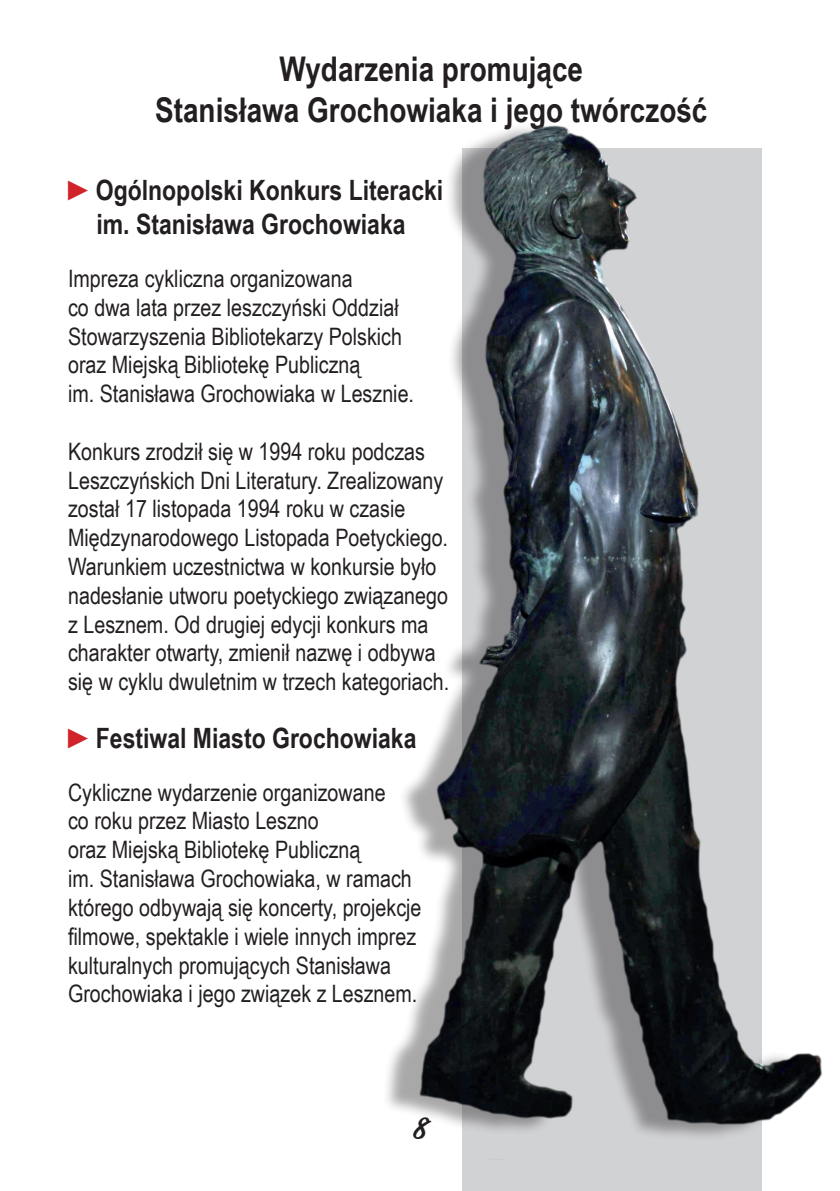
<style>
.page{position:relative;width:840px;height:1191px;background:#fff}
.page>*{position:absolute;margin:0;border:0;box-sizing:border-box;transform-origin:0 0}
.t1{font:700 34px/40.8px "Arial Narrow";color:#231f20;text-align:center}
.t2{font:600 34px "Sign Painter House Script";color:#231f20}
.t3{font:700 28px/33.6px "Arial Narrow";color:#231f20;text-align:center}
.t4{font:24px/28.8px "Arial Narrow";color:#231f20}
.s1{color:#d1232a}
</style>
<div class="page">
<div style="left:381px;top:123px;width:422px;height:1050px;background:#231f20;opacity:.39"></div>
<img style="left:408px;top:123px;width:415px;height:1036px">
<h1 class="t1" style="left:155px;top:47px;width:553px">Wydarzenia promujące<br>Stanisława Grochowiaka i jego twórczość</h1>
<p class="t3" style="left:68px;top:172px;width:376px"><span class="s1">►</span>Ogólnopolski Konkurs Literacki im. Stanisława Grochowiaka</p>
<p class="t4" style="left:68px;top:263px;width:347px">Impreza cykliczna organizowana<br>co dwa lata przez leszczyński Oddział Stowarzyszenia Bibliotekarzy Polskich oraz Miejską Bibliotekę Publiczną<br>im. Stanisława Grochowiaka w Lesznie.</p>
<p class="t4" style="left:68px;top:436px;width:382px">Konkurs zrodził się w 1994 roku podczas Leszczyńskich Dni Literatury. Zrealizowany został 17 listopada 1994 roku w czasie Międzynarodowego Listopada Poetyckiego.<br>Warunkiem uczestnictwa w konkursie było nadesłanie utworu poetyckiego związanego z Lesznem. Od drugiej edycji konkurs ma charakter otwarty, zmienił nazwę i odbywa się w cyklu dwuletnim w trzech kategoriach.</p>
<p class="t3" style="left:68px;top:720px;width:350px"><span class="s1">►</span>Festiwal Miasto Grochowiaka</p>
<p class="t4" style="left:68px;top:777px;width:355px">Cykliczne wydarzenie organizowane<br>co roku przez Miasto Leszno<br>oraz Miejską Bibliotekę Publiczną<br>im. Stanisława Grochowiaka, w ramach którego odbywają się koncerty, projekcje filmowe, spektakle i wiele innych imprez kulturalnych promujących Stanisława Grochowiaka i jego związek z Lesznem.</p>
<h1 class="t2" style="left:413px;top:1107px;width:15px">8</h1>
</div>
